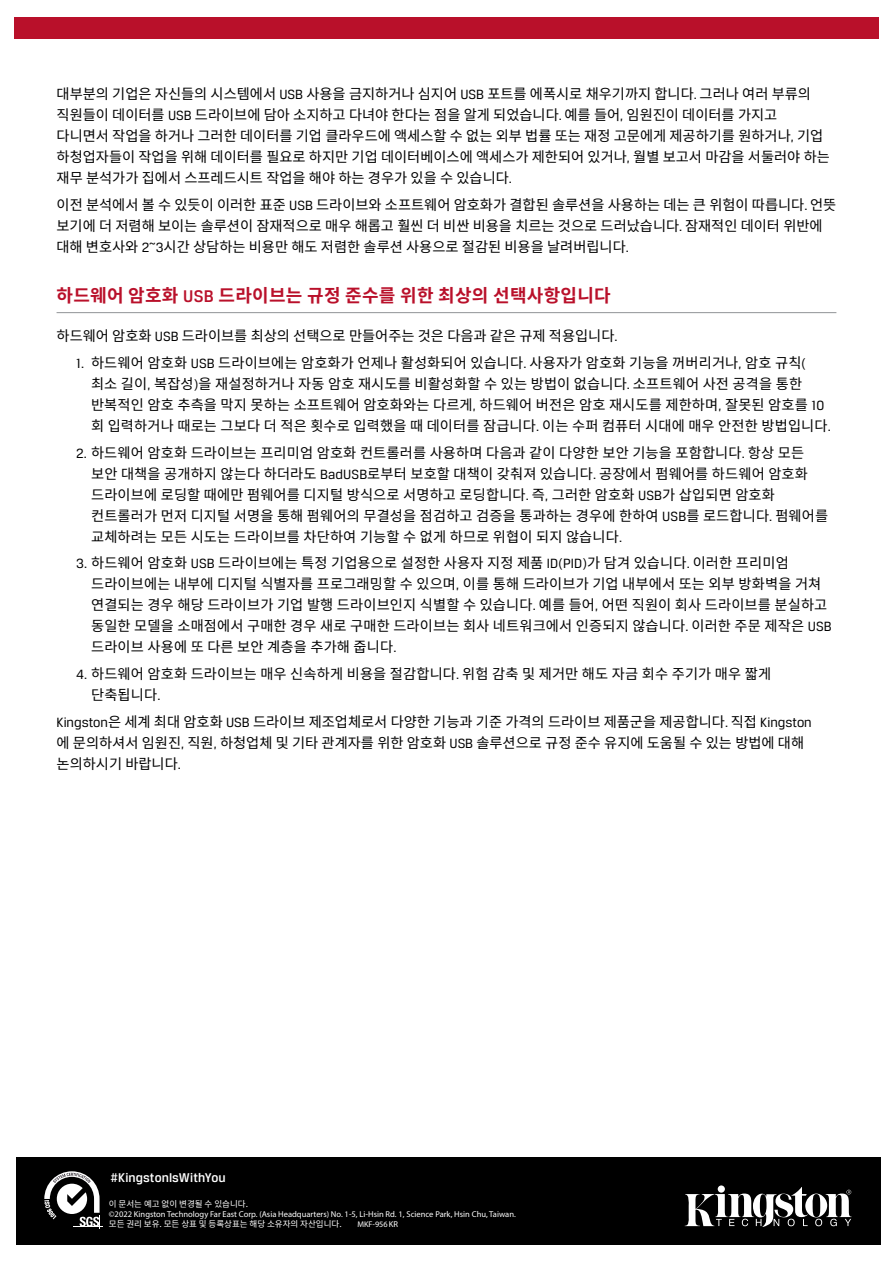
<style>
.page{position:relative;width:893px;height:1263px;background:#fff}
.page>*{position:absolute;margin:0;border:0;box-sizing:border-box;transform-origin:0 0}
.t1{font:700 18px "Noto Sans CJ Kkr";letter-spacing:.015em;color:#b9102a}
.t2{font:14.25px/21px "Noto Sans CJ Kkr";letter-spacing:.01em;color:#000}
.t3{font:500 13.5px "Breuer Text";letter-spacing:.005em;color:#fff}
.t4{font:8.55px "Myriad Pro";color:#fff}
.t5{font:8.55px "Noto Sans CJ Kkr";color:#fff}
.t6{font:8.25px "Myriad Pro";color:#fff}
.s1{font-family:"Breuer Text"}
.s2{font-family:"Breuer Text";font-weight:500}
.s3{font-size:8.55px}
</style>
<div class="page">
<div style="left:16px;top:1157px;width:864px;height:88px;background:#000"></div>
<svg style="left:685px;top:1187px;width:167px;height:40px"></svg>
<svg style="left:44px;top:1171px;width:59px;height:58px"></svg>
<div style="left:14px;top:17px;width:864px;height:22px;background:#b9102a"></div>
<hr style="left:57px;top:312px;width:779px;height:1px;background:#9d9fa2">
<p class="t2" style="left:57px;top:84px;width:775px">대부분의 기업은 자신들의 시스템에서 <span class="s1">USB</span> 사용을 금지하거나 심지어 <span class="s1">USB</span> 포트를 에폭시로 채우기까지 합니다<span class="s1">.</span> 그러나 여러 부류의 직원들이 데이터를 <span class="s1">USB</span> 드라이브에 담아 소지하고 다녀야 한다는 점을 알게 되었습니다<span class="s1">.</span> 예를 들어<span class="s1">,</span> 임원진이 데이터를 가지고 다니면서 작업을 하거나 그러한 데이터를 기업 클라우드에 액세스할 수 없는 외부 법률 또는 재정 고문에게 제공하기를 원하거나<span class="s1">,</span> 기업 하청업자들이 작업을 위해 데이터를 필요로 하지만 기업 데이터베이스에 액세스가 제한되어 있거나<span class="s1">,</span> 월별 보고서 마감을 서둘러야 하는 재무 분석가가 집에서 스프레드시트 작업을 해야 하는 경우가 있을 수 있습니다<span class="s1">.</span></p>
<p class="t2" style="left:56px;top:194px;width:781px">이전 분석에서 볼 수 있듯이 이러한 표준 <span class="s1">USB</span> 드라이브와 소프트웨어 암호화가 결합된 솔루션을 사용하는 데는 큰 위험이 따릅니다<span class="s1">.</span> 언뜻 보기에 더 저렴해 보이는 솔루션이 잠재적으로 매우 해롭고 훨씬 더 비싼 비용을 치르는 것으로 드러났습니다<span class="s1">.</span> 잠재적인 데이터 위반에 대해 변호사와 <span class="s1">2~3</span>시간 상담하는 비용만 해도 저렴한 솔루션 사용으로 절감된 비용을 날려버립니다<span class="s1">.</span></p>
<p class="t1" style="left:57px;top:286px;width:556px">하드웨어 암호화 <span class="s2">USB</span> 드라이브는 규정 준수를 위한 최상의 선택사항입니다</p>
<p class="t2" style="left:57px;top:326px;width:562px">하드웨어 암호화 <span class="s1">USB</span> 드라이브를 최상의 선택으로 만들어주는 것은 다음과 같은 규제 적용입니다<span class="s1">.</span></p>
<p class="t2" style="left:91px;top:352px;width:741px;text-indent:-15px"><span class="s1">1.</span> 하드웨어 암호화 <span class="s1">USB</span> 드라이브에는 암호화가 언제나 활성화되어 있습니다<span class="s1">.</span> 사용자가 암호화 기능을 꺼버리거나<span class="s1">,</span> 암호 규칙<span class="s1">( </span>최소 길이<span class="s1">,</span> 복잡성<span class="s1">)</span>을 재설정하거나 자동 암호 재시도를 비활성화할 수 있는 방법이 없습니다<span class="s1">.</span> 소프트웨어 사전 공격을 통한 반복적인 암호 추측을 막지 못하는 소프트웨어 암호화와는 다르게<span class="s1">,</span> 하드웨어 버전은 암호 재시도를 제한하며<span class="s1">,</span> 잘못된 암호를 <span class="s1">10 </span>회 입력하거나 때로는 그보다 더 적은 횟수로 입력했을 때 데이터를 잠급니다<span class="s1">.</span> 이는 수퍼 컴퓨터 시대에 매우 안전한 방법입니다<span class="s1">.</span></p>
<p class="t2" style="left:91px;top:442px;width:739px;text-indent:-15px"><span class="s1">2.</span> 하드웨어 암호화 드라이브는 프리미엄 암호화 컨트롤러를 사용하며 다음과 같이 다양한 보안 기능을 포함합니다<span class="s1">.</span> 항상 모든 보안 대책을 공개하지 않는다 하더라도 <span class="s1">BadUSB</span>로부터 보호할 대책이 갖춰져 있습니다<span class="s1">.</span> 공장에서 펌웨어를 하드웨어 암호화 드라이브에 로딩할 때에만 펌웨어를 디지털 방식으로 서명하고 로딩합니다<span class="s1">.</span> 즉<span class="s1">,</span> 그러한 암호화 <span class="s1">USB</span>가 삽입되면 암호화 컨트롤러가 먼저 디지털 서명을 통해 펌웨어의 무결성을 점검하고 검증을 통과하는 경우에 한하여 <span class="s1">USB</span>를 로드합니다<span class="s1">.</span> 펌웨어를 교체하려는 모든 시도는 드라이브를 차단하여 기능할 수 없게 하므로 위협이 되지 않습니다<span class="s1">.</span></p>
<p class="t2" style="left:91px;top:553px;width:742px;text-indent:-15px"><span class="s1">3.</span> 하드웨어 암호화 <span class="s1">USB</span> 드라이브에는 특정 기업용으로 설정한 사용자 지정 제품 <span class="s1">ID(PID)</span>가 담겨 있습니다<span class="s1">.</span> 이러한 프리미엄 드라이브에는 내부에 디지털 식별자를 프로그래밍할 수 있으며<span class="s1">,</span> 이를 통해 드라이브가 기업 내부에서 또는 외부 방화벽을 거쳐 연결되는 경우 해당 드라이브가 기업 발행 드라이브인지 식별할 수 있습니다<span class="s1">.</span> 예를 들어<span class="s1">,</span> 어떤 직원이 회사 드라이브를 분실하고 동일한 모델을 소매점에서 구매한 경우 새로 구매한 드라이브는 회사 네트워크에서 인증되지 않습니다<span class="s1">.</span> 이러한 주문 제작은 <span class="s1">USB </span>드라이브 사용에 또 다른 보안 계층을 추가해 줍니다<span class="s1">.</span></p>
<p class="t2" style="left:91px;top:664px;width:682px;text-indent:-15px"><span class="s1">4.</span> 하드웨어 암호화 드라이브는 매우 신속하게 비용을 절감합니다<span class="s1">.</span> 위험 감축 및 제거만 해도 자금 회수 주기가 매우 짧게 단축됩니다<span class="s1">.</span></p>
<p class="t2" style="left:57px;top:711px;width:757px"><span class="s1">Kingston</span>은 세계 최대 암호화 <span class="s1">USB</span> 드라이브 제조업체로서 다양한 기능과 기준 가격의 드라이브 제품군을 제공합니다<span class="s1">.</span> 직접 <span class="s1">Kingston </span>에 문의하셔서 임원진<span class="s1">,</span> 직원<span class="s1">,</span> 하청업체 및 기타 관계자를 위한 암호화 <span class="s1">USB</span> 솔루션으로 규정 준수 유지에 도움될 수 있는 방법에 대해 논의하시기 바랍니다<span class="s1">.</span></p>
<p class="t3" style="left:110px;top:1170px;width:117px">#KingstonIsWithYou</p>
<p class="t5" style="left:109px;top:1199px;width:141px">이 문서는 예고 없이 변경될 수 있습니다.</p>
<p class="t4" style="left:109px;top:1209px;width:408px">©2022 Kingston Technology Far East Corp. (Asia Headquarters) No. 1-5, Li-Hsin Rd. 1, Science Park, Hsin Chu, Taiwan.</p>
<p class="t5" style="left:109px;top:1219px;width:234px">모든 권리 보유. 모든 상표 및 등록상표는 해당 소유자의 자산입니다.</p>
<p class="t6" style="left:357px;top:1219px;width:42px">MKF-956 <span class="s3">KR</span></p>
</div>
